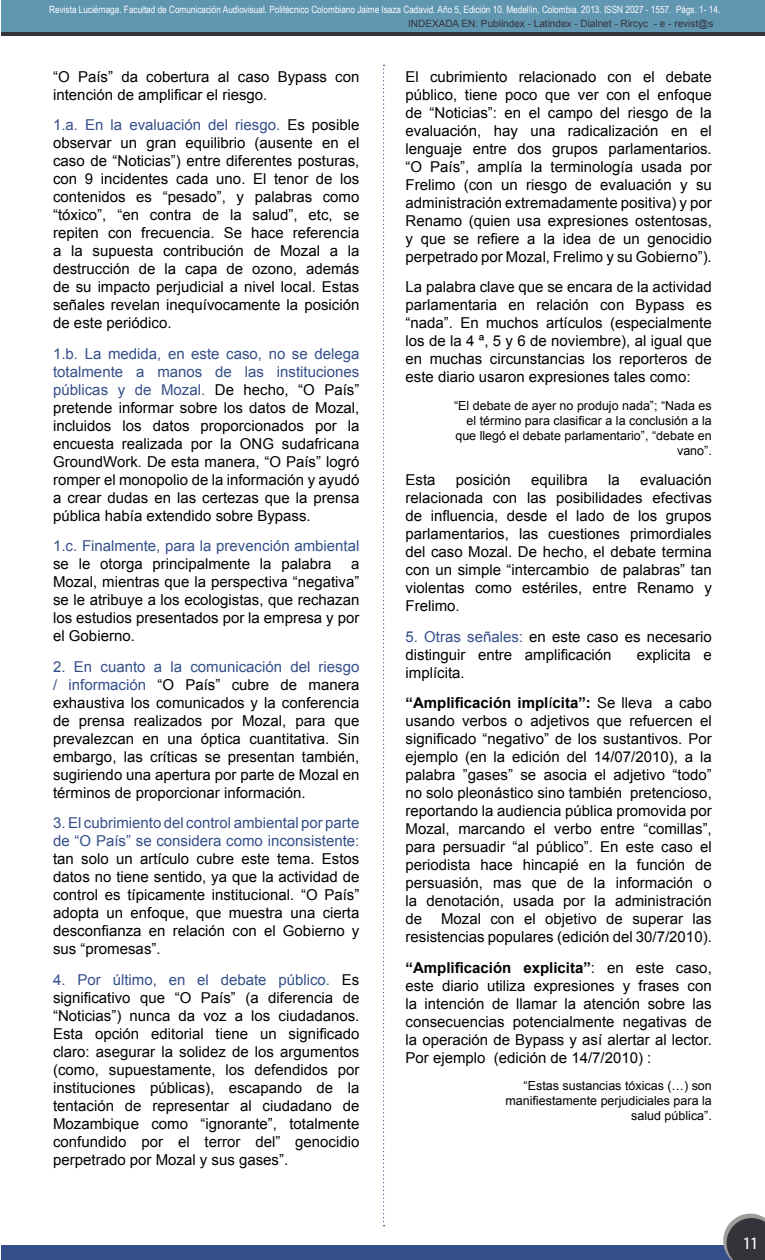
<style>
.page{position:relative;width:765px;height:1260px;background:#fff}
.page>*{position:absolute;margin:0;border:0;box-sizing:border-box;transform-origin:0 0}
.t1{font:17.5px "Myriad Pro";color:#fff}
.t2{font:15px/18px "Arial";color:#000;text-align:justify}
.t3{font:15px/18px "Arial";color:#344f8a}
.t4{font:700 15px/30.5px "Arial";color:#000}
.t5{font:12.5px/15px "Arial";color:#000;text-align:right}
.t6{font:10px "Arial Narrow";color:#fafdff}
.t7{font:10px "Arial";color:#33333a}
.s1{font-size:11.25px}
.s2{color:#344f8a}
.s3{font-weight:400}
.s4{font-weight:700}
</style>
<div class="page">
<div style="left:1px;top:1245px;width:736px;height:14px;background:#344f8a"></div>
<div style="left:1px;top:0;width:764px;height:36px;background:#6196b0"></div>
<hr style="left:1px;top:32px;width:764px;height:4px;background:#33333a">
<svg style="left:723px;top:1214px;width:42px;height:46px;background:#54555c"></svg>
<svg style="left:383px;top:65px;width:2px;height:1161px"></svg>
<p class="t6" style="left:49px;top:3px;width:673px">Revista Luciérnaga. Facultad de Comunicación Audiovisual. Politécnico Colombiano Jaime Isaza Cadavid. Año 5, Edición 10. Medellín, Colombia. 2013. ISSN 2027 - 1557. Págs. 1- 14<span class="s1">.</span></p>
<p class="t7" style="left:408px;top:17px;width:307px">INDEXADA EN: Publindex - Latindex - Dialnet - Rircyc - e - revist@s</p>
<p class="t2" style="left:53px;top:67px;width:308px">“O País” da cobertura al caso Bypass con intención de amplificar el riesgo.</p>
<p class="t2" style="left:53px;top:116px;width:308px"><span class="s2">1.a. En la evaluación del riesgo.</span> Es posible observar un gran equilibrio (ausente en el caso de “Noticias”) entre diferentes posturas, con 9 incidentes cada uno. El tenor de los contenidos es “pesado”, y palabras como “tóxico”, “en contra de la salud”, etc, se repiten con frecuencia. Se hace referencia a la supuesta contribución de Mozal a la destrucción de la capa de ozono, además de su impacto perjudicial a nivel local. Estas señales revelan inequívocamente la posición de este periódico.</p>
<p class="t2" style="left:53px;top:344px;width:308px"><span class="s2">1.b. La medida, en este caso, no se delega totalmente a manos de las instituciones públicas y de Mozal.</span> De hecho, “O País” pretende informar sobre los datos de Mozal, incluidos los datos proporcionados por la encuesta realizada por la ONG sudafricana GroundWork. De esta manera, “O País” logró romper el monopolio de la información y ayudó a crear dudas en las certezas que la prensa pública había extendido sobre Bypass.</p>
<p class="t3" style="left:53px;top:537px;width:308px">1.c. Finalmente, para la prevención ambiental</p>
<p class="t2" style="left:53px;top:555px;width:280px">se le otorga principalmente la palabra</p>
<p class="t2" style="left:53px;top:555px;width:308px;text-indent:298px">a Mozal, mientras que la perspectiva “negativa” se le atribuye a los ecologistas, que rechazan los estudios presentados por la empresa y por el Gobierno.</p>
<p class="t2" style="left:53px;top:657px;width:308px"><span class="s2">2. En cuanto a la comunicación del riesgo / información</span> “O País” cubre de manera exhaustiva los comunicados y la conferencia de prensa realizados por Mozal, para que prevalezcan en una óptica cuantitativa. Sin embargo, las críticas se presentan también, sugiriendo una apertura por parte de Mozal en términos de proporcionar información.</p>
<p class="t3" style="left:53px;top:814px;width:308px">3. El cubrimiento del control ambiental por parte de “O País” se considera como inconsistente:</p>
<p class="t2" style="left:53px;top:850px;width:308px">tan solo un artículo cubre este tema. Estos datos no tiene sentido, ya que la actividad de control es típicamente institucional. “O País” adopta un enfoque, que muestra una cierta desconfianza en relación con el Gobierno y sus “promesas”.</p>
<p class="t2" style="left:53px;top:970px;width:308px"><span class="s2">4. Por último, en el debate público.</span> Es significativo que “O País” (a diferencia de “Noticias”) nunca da voz a los ciudadanos.<br>Esta opción editorial tiene un significado claro: asegurar la solidez de los argumentos (como, supuestamente, los defendidos por instituciones públicas), escapando de la tentación de representar al ciudadano de Mozambique como “ignorante”, totalmente confundido por el terror del” genocidio perpetrado por Mozal y sus gases”.</p>
<p class="t2" style="left:406px;top:67px;width:308px">El cubrimiento relacionado con el debate público, tiene poco que ver con el enfoque de “Noticias”: en el campo del riesgo de la evaluación, hay una radicalización en el lenguaje entre dos grupos parlamentarios. “O País”, amplía la terminología usada por Frelimo (con un riesgo de evaluación y su administración extremadamente positiva) y por Renamo (quien usa expresiones ostentosas, y que se refiere a la idea de un genocidio perpetrado por Mozal, Frelimo y su Gobierno”).</p>
<p class="t2" style="left:406px;top:278px;width:308px">La palabra clave que se encara de la actividad parlamentaria en relación con Bypass es “nada”. En muchos artículos (especialmente los de la 4 ª, 5 y 6 de noviembre), al igual que en muchas circunstancias los reporteros de este diario usaron expresiones tales como:</p>
<p class="t5" style="left:454px;top:398px;width:259px">“El debate de ayer no produjo nada”; “Nada es el término para clasificar a la conclusión a la que llegó el debate parlamentario”, “debate en vano”.</p>
<p class="t2" style="left:406px;top:471px;width:32px">Esta</p>
<p class="t2" style="left:456px;top:471px;width:57px">posición</p>
<p class="t2" style="left:531px;top:471px;width:58px">equilibra</p>
<p class="t2" style="left:608px;top:471px;width:13px">la</p>
<p class="t2" style="left:406px;top:471px;width:308px;text-indent:235px">evaluación relacionada con las posibilidades efectivas de influencia, desde el lado de los grupos parlamentarios, las cuestiones primordiales del caso Mozal. De hecho, el debate termina con un simple “intercambio de palabras” tan violentas como estériles, entre Renamo y Frelimo.</p>
<p class="t2" style="left:406px;top:627px;width:308px"><span class="s2">5. Otras señales:</span> en este caso es necesario distinguir entre amplificación</p>
<p class="t2" style="left:637px;top:645px;width:77px">explicita e</p>
<p class="t4" style="left:406px;top:657px;width:308px"><span class="s3">implícita.<br></span>“Amplificación impl<span class="s3">í</span>cita”: <span class="s3">Se lleva a cabo</span></p>
<p class="t2" style="left:406px;top:712px;width:308px">usando verbos o adjetivos que refuercen el significado “negativo” de los sustantivos. Por ejemplo (en la edición del 14/07/2010), a la palabra ”gases” se asocia el adjetivo “todo” no solo pleonástico sino también pretencioso, reportando la audiencia pública promovida por Mozal, marcando el verbo entre “comillas”, para persuadir “al público”. En este caso el periodista hace hincapié en la función de persuasión, mas que de la información o la denotación, usada por la administración de</p>
<p class="t2" style="left:406px;top:910px;width:308px;text-align:right">Mozal con el objetivo de superar las resistencias populares (edición del 30/7/2010).</p>
<p class="t2" style="left:406px;top:958px;width:308px"><span class="s4">“Amplificación explicita”</span>: en este caso, este diario utiliza expresiones y frases con la intención de llamar la atención sobre las consecuencias potencialmente negativas de la operación de Bypass y así alertar al lector.<br>Por ejemplo (edición de 14/7/2010) :</p>
<p class="t5" style="left:505px;top:1078px;width:208px">“Estas sustancias tóxicas (…) son manifiestamente perjudiciales para la salud pública”.</p>
<p class="t1" style="left:743px;top:1232px;width:18px">11</p>
</div>
